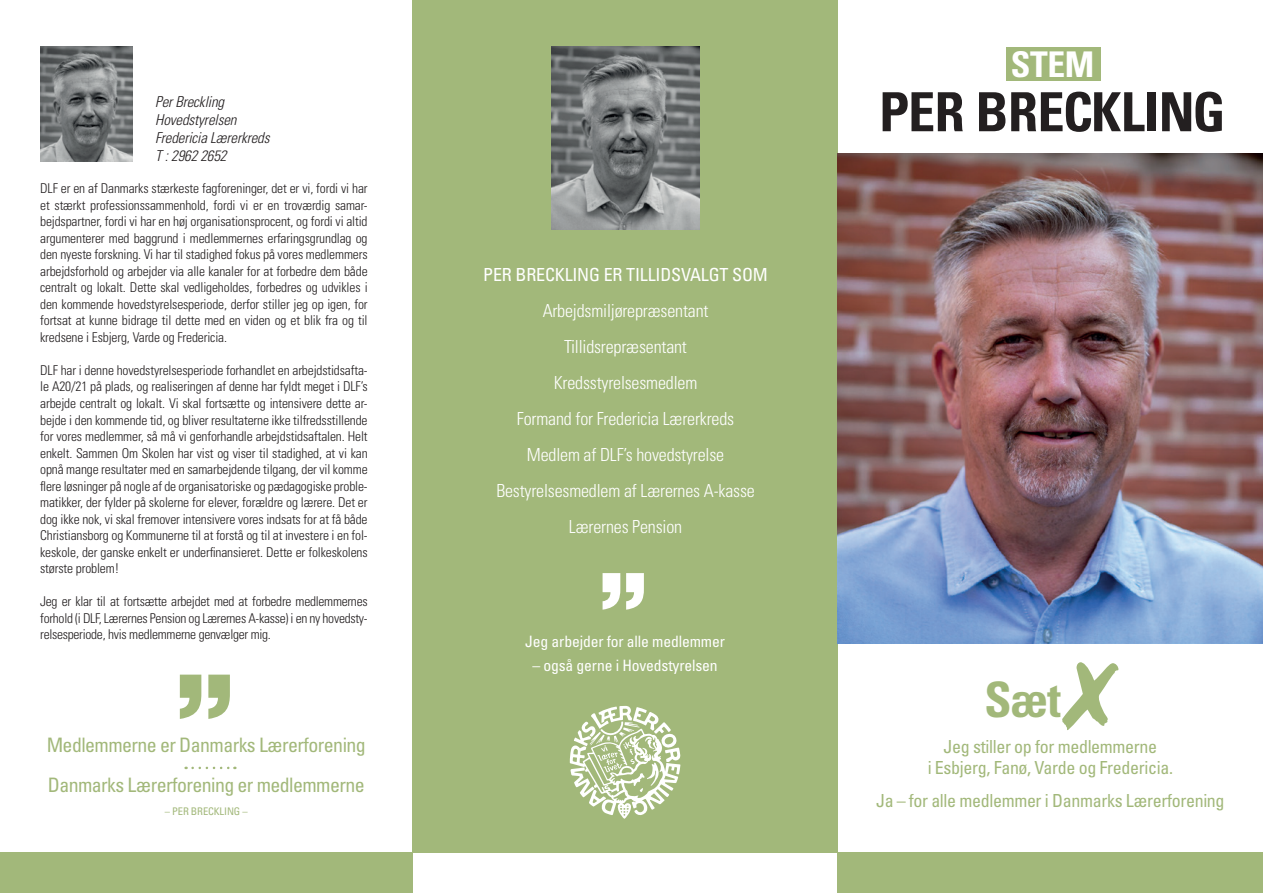
<style>
.page{position:relative;width:1263px;height:893px;background:#fff}
.page>*{position:absolute;margin:0;border:0;box-sizing:border-box;transform-origin:0 0}
.t1{font:900 116.85px "Helvetica Neue LT Std";color:#a2b87a}
.t2{font:900 96.45px "Helvetica Neue LT Std";color:#fff}
.t3{font:93.6px "Ashley Script MT Std";color:#a2b87a}
.t4{font:700 condensed 54px "Univers LT Std";letter-spacing:-.01em;color:#231f20}
.t5{font:700 condensed 48.75px "Univers LT Std";color:#a2b87a}
.t6{font:700 condensed 35.4px "Univers LT Std";color:#fff}
.t7{font:condensed 19.95px "Univers LT Std";letter-spacing:-.03em;color:#a2b87a}
.t8{font:300 condensed 18px "Univers LT Std";letter-spacing:-.01em;color:#fff}
.t9{font:condensed 18px "Univers LT Std";letter-spacing:-.02em;color:#a2b87a}
.t10{font:condensed 18px "Univers LT Std";letter-spacing:-.01em;color:#fff}
.t11{font:condensed 15.6px "Univers LT Std";letter-spacing:-.01em;color:#fff}
.t12{font:italic 300 condensed 15px "Univers LT Std";letter-spacing:-.01em;color:#231f20}
.t13{font:300 condensed 13.5px/16.5px "Univers LT Std";letter-spacing:-.01em;color:#231f20;text-align:justify}
.t14{font:condensed 10.5px "Univers LT Std";letter-spacing:-.01em;color:#a2b87a}
</style>
<div class="page">
<div style="left:1006px;top:47px;width:95px;height:33px;background:#a2b87a"></div>
<div style="left:412px;top:0;width:426px;height:853px;background:#a2b87a"></div>
<img style="left:838px;top:153px;width:425px;height:491px">
<img style="left:40px;top:47px;width:93px;height:115px">
<div style="left:838px;top:853px;width:425px;height:40px;background:#a2b87a"></div>
<div style="left:0;top:853px;width:412px;height:40px;background:#a2b87a"></div>
<svg style="left:193px;top:767px;width:42px;height:2px"></svg>
<img style="left:552px;top:47px;width:147px;height:182px">
<svg style="left:570px;top:706px;width:111px;height:113px"></svg>
<p class="t12" style="left:155px;top:93px;width:71px">Per Breckling</p>
<p class="t12" style="left:155px;top:111px;width:83px">Hovedstyrelsen</p>
<p class="t12" style="left:155px;top:129px;width:116px">Fredericia Lærerkreds</p>
<p class="t12" style="left:155px;top:147px;width:73px">T : 2962 2652</p>
<p class="t13" style="left:40px;top:180px;width:329px">DLF er en af Danmarks stærkeste fagforeninger, det er vi, fordi vi har et stærkt professionssammenhold, fordi vi er en troværdig samar&shy;bejdspartner, fordi vi har en høj organisationsprocent, og fordi vi altid argumenterer med baggrund i medlemmernes erfaringsgrundlag og den nyeste forskning. Vi har til stadighed fokus på vores medlemmers arbejdsforhold og arbejder via alle kanaler for at forbedre dem både centralt og lokalt. Dette skal vedligeholdes, forbedres og udvikles i den kommende hovedstyrelsesperiode, derfor stiller jeg op igen, for fortsat at kunne bidrage til dette med en viden og et blik fra og til kredsene i Esbjerg, Varde og Fredericia.</p>
<p class="t13" style="left:40px;top:362px;width:329px">DLF har i denne hovedstyrelsesperiode forhandlet en arbejdstidsafta&shy;le A20/21 på plads, og realiseringen af denne har fyldt meget i DLF’s arbejde centralt og lokalt. Vi skal fortsætte og intensivere dette ar&shy;bejde i den kommende tid, og bliver resultaterne ikke tilfredsstillende for vores medlemmer, så må vi genforhandle arbejdstidsaftalen. Helt enkelt. Sammen Om Skolen har vist og viser til stadighed, at vi kan opnå mange resultater med en samarbejdende tilgang, der vil komme flere løsninger på nogle af de organisatoriske og pædagogiske proble&shy;matikker, der fylder på skolerne for elever, forældre og lærere. Det er dog ikke nok, vi skal fremover intensivere vores indsats for at få både Christiansborg og Kommunerne til at forstå og til at investere i en fol&shy;keskole, der ganske enkelt er underfinansieret. Dette er folkeskolens største problem!</p>
<p class="t13" style="left:40px;top:593px;width:329px">Jeg er klar til at fortsætte arbejdet med at forbedre medlemmernes forhold (i DLF, Lærernes Pension og Lærernes A-kasse) i en ny hovedsty&shy;relsesperiode, hvis medlemmerne genvælger mig.</p>
<p class="t1" style="left:174px;top:647px;width:62px">”</p>
<p class="t7" style="left:47px;top:732px;width:321px">Medlemmerne er Danmarks Lærerforening</p>
<p class="t7" style="left:48px;top:772px;width:318px">Danmarks Lærerforening er medlemmerne</p>
<p class="t14" style="left:165px;top:804px;width:84px">– PER BRECKLING –</p>
<p class="t10" style="left:483px;top:264px;width:286px">PER BRECKLING ER TILLIDSVALGT SOM</p>
<p class="t8" style="left:543px;top:300px;width:167px">Arbejdsmiljørepræsentant</p>
<p class="t8" style="left:564px;top:336px;width:124px">Tillidsrepræsentant</p>
<p class="t8" style="left:554px;top:372px;width:145px">Kredsstyrelsesmedlem</p>
<p class="t8" style="left:517px;top:408px;width:219px">Formand for Fredericia Lærerkreds</p>
<p class="t8" style="left:527px;top:444px;width:199px">Medlem af DLF’s hovedstyrelse</p>
<p class="t8" style="left:496px;top:480px;width:260px">Bestyrelsesmedlem af Lærernes A-kasse</p>
<p class="t8" style="left:569px;top:516px;width:115px">Lærernes Pension</p>
<p class="t2" style="left:598px;top:550px;width:52px">”</p>
<p class="t11" style="left:525px;top:632px;width:201px">Jeg arbejder for alle medlemmer</p>
<p class="t11" style="left:532px;top:655px;width:187px">– også gerne i Hovedstyrelsen</p>
<p class="t6" style="left:1011px;top:43px;width:85px">STEM</p>
<p class="t4" style="left:879px;top:79px;width:348px">PER BRECKLING</p>
<p class="t3" style="left:1059px;top:642px;width:59px">X</p>
<p class="t5" style="left:984px;top:670px;width:78px">Sæt</p>
<p class="t9" style="left:943px;top:736px;width:215px">Jeg stiller op for medlemmerne</p>
<p class="t9" style="left:928px;top:757px;width:247px">i Esbjerg, Fanø, Varde og Fredericia.</p>
<p class="t9" style="left:876px;top:790px;width:350px">Ja – for alle medlemmer i Danmarks Lærerforening</p>
</div>
